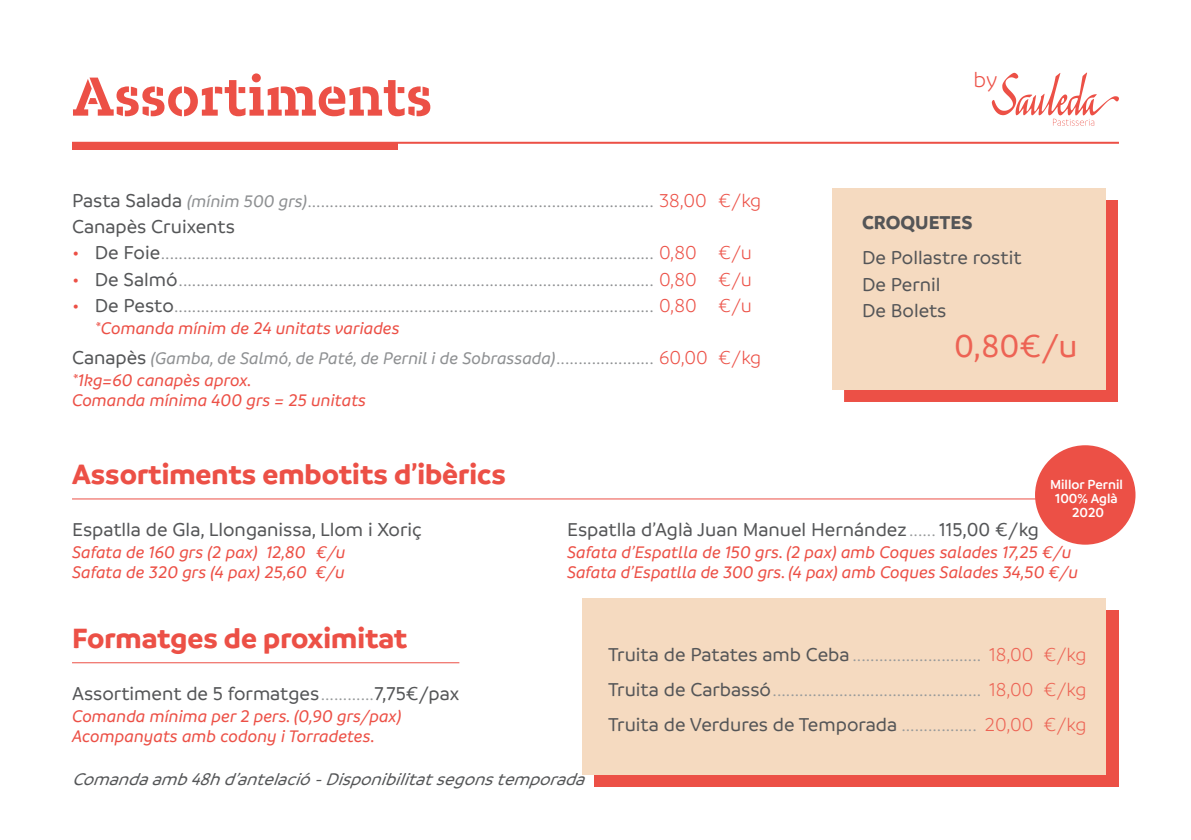
<style>
.page{position:relative;width:1191px;height:840px;background:#fff}
.page>*{position:absolute;margin:0;border:0;box-sizing:border-box;transform-origin:0 0}
.t1{font:700 64px "Test Karbon Slab Stencil";color:#ec5046}
.t2{font:500 34px "Branding SF";color:#ed6354}
.Plato{font:700 30px "Branding SF";color:#ec5046}
.t3{font:300 22.8px "Branding SF";color:#ec5046}
.t4{font:300 20px "Branding SF";color:#8e9092}
.Plato-2{font:500 20px "Branding SF";color:#545557}
.Plato-3{font:300 20px "Branding SF";color:#979a9b}
.Plato-4{font:700 20px "Branding SF";color:#545557}
.t5{font:italic 500 18px/20px "Branding SF";color:#ec5046}
.t6{font:italic 500 18px "Branding SF";color:#8e9092}
.t7{font:italic 500 18px "Branding SF";color:#545557}
.Plato-5{font:600 14px/14px "Branding SF";color:#fff;text-align:center}
.s1{font-weight:500;color:#545557}
.s2{font-weight:500;font-style:italic;font-size:18px}
.s3{color:#ec5046}
.s4{font-style:normal;font-size:20px;color:#545557}
.s5{font-weight:300;font-style:normal;font-size:20px}
.s6{font-weight:300;font-style:normal;font-size:20px;color:#ec5046}
.s7{font-weight:300;color:#979a9b}
.s8{color:#ed6354}
.s9{font-weight:300;color:#ed6354}
</style>
<div class="page">
<svg style="left:991px;top:72px;width:128px;height:54px"></svg>
<div style="left:72px;top:142px;width:325px;height:7px;background:#ec5046"></div>
<hr style="left:72px;top:142px;width:1047px;height:2px;background:#ec5046">
<div style="left:844px;top:200px;width:274px;height:201px;background:#ec5046"></div>
<div style="left:832px;top:188px;width:274px;height:201px;background:#f5dac0"></div>
<hr style="left:72px;top:498px;width:1047px;height:1px;background:#ec5046">
<hr style="left:72px;top:662px;width:387px;height:1px;background:#ec5046">
<div style="left:1035px;top:445px;width:100px;height:99px;background:#ec5046;border-radius:50%"></div>
<div style="left:594px;top:610px;width:524px;height:176px;background:#ec5046"></div>
<div style="left:583px;top:598px;width:523px;height:176px;background:#f5dac0"></div>
<p class="t1" style="left:72px;top:60px;width:362px">Assortiments</p>
<p class="t4" style="left:72px;top:190px;width:691px"><span class="s1">Pasta Salada</span> <span class="s2">(mínim 500 grs)</span>.............................................................................. <span class="s3">38,00 €/kg</span></p>
<p class="Plato-2" style="left:72px;top:216px;width:164px">Canapès Cruixents</p>
<p class="t4" style="left:72px;top:242px;width:681px"><span class="s3">•</span> <span class="s1">De Foie</span>............................................................................................................... <span class="s3">0,80 €/u</span></p>
<p class="t4" style="left:72px;top:269px;width:681px"><span class="s3">•</span> <span class="s1">De Salmó</span>........................................................................................................... <span class="s3">0,80 €/u</span></p>
<p class="t4" style="left:72px;top:295px;width:681px"><span class="s3">•</span> <span class="s1">De Pesto</span>............................................................................................................ <span class="s3">0,80 €/u</span></p>
<p class="t5" style="left:95px;top:318px;width:306px">*Comanda mínim de 24 unitats variades</p>
<p class="t6" style="left:72px;top:348px;width:691px"><span class="s4">Canapès</span> (Gamba, de Salmó, de Paté, de Pernil i de Sobrassada)<span class="s5">......................</span> <span class="s6">60,00 €/kg</span></p>
<p class="t5" style="left:72px;top:370px;width:296px">*1kg=60 canapès aprox.<br>Comanda mínima 400 grs = 25 unitats</p>
<p class="Plato" style="left:72px;top:456px;width:435px">Assortiments embotits d’ibèrics</p>
<p class="t3" style="left:973px;top:68px;width:25px">by</p>
<p class="Plato-4" style="left:862px;top:211px;width:112px">CROQUETES</p>
<p class="Plato-2" style="left:862px;top:247px;width:161px">De Pollastre rostit</p>
<p class="Plato-2" style="left:862px;top:273px;width:80px">De Pernil</p>
<p class="Plato-2" style="left:862px;top:300px;width:86px">De Bolets</p>
<p class="t2" style="left:954px;top:327px;width:125px">0,80€/u</p>
<p class="Plato-5" style="left:1050px;top:477px;width:74px">Millor Pernil<br>100% Aglà<br>2020</p>
<p class="Plato-2" style="left:72px;top:518px;width:351px">Espatlla de Gla, Llonganissa, Llom i Xoriç</p>
<p class="t5" style="left:72px;top:542px;width:275px">Safata de 160 grs (2 pax) 12,80 €/u</p>
<p class="t5" style="left:72px;top:562px;width:274px">Safata de 320 grs (4 pax) 25,60 €/u</p>
<p class="Plato" style="left:72px;top:620px;width:337px">Formatges de proximitat</p>
<p class="Plato-2" style="left:72px;top:682px;width:389px">Assortiment de 5 formatges<span class="s7">............</span>7,75€/pax</p>
<p class="t5" style="left:72px;top:706px;width:331px">Comanda mínima per 2 pers. (0,90 grs/pax)</p>
<p class="t5" style="left:72px;top:726px;width:304px">Acompanyats amb codony i Torradetes.</p>
<p class="Plato-2" style="left:567px;top:518px;width:473px">Espatlla d’Aglà Juan Manuel Hernández <span class="s7">......</span> 115,00 €/kg</p>
<p class="t5" style="left:567px;top:542px;width:506px">Safata d’Espatlla de 150 grs. (2 pax) amb Coques salades 17,25 €/u</p>
<p class="t5" style="left:567px;top:562px;width:512px">Safata d’Espatlla de 300 grs. (4 pax) amb Coques Salades 34,50 €/u</p>
<p class="Plato-3" style="left:608px;top:643px;width:480px"><span class="s1">Truita de Patates amb Ceba</span> ............................. <span class="s8">18,00 €/kg</span></p>
<p class="Plato-3" style="left:608px;top:678px;width:480px"><span class="s1">Truita de Carbassó</span>............................................... <span class="s8">18,00 €/kg</span></p>
<p class="Plato-2" style="left:608px;top:714px;width:480px">Truita de Verdures de Temporada <span class="s7">.................</span> <span class="s9">20,00 €/kg</span></p>
<p class="t7" style="left:72px;top:769px;width:520px">Comandaamb48hd’antelació-Disponibilitatsegonstemporada</p>
</div>
